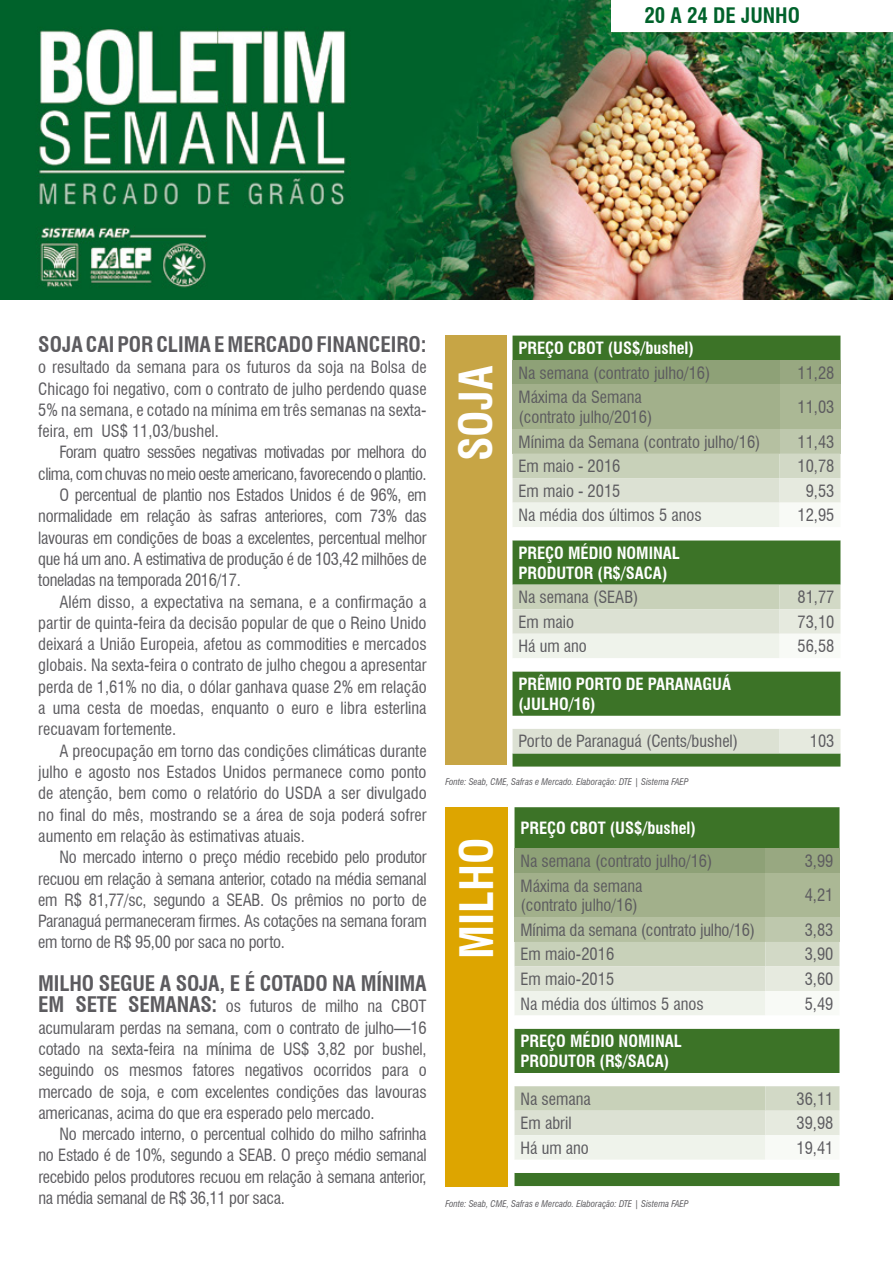
<style>
.page{position:relative;width:893px;height:1263px;background:#fff}
.page>*{position:absolute;margin:0;border:0;box-sizing:border-box;transform-origin:0 0}
.t1{font:700 condensed 45px "Swiss 721 BT";color:#fff}
.t2{font:700 condensed 21px "Swiss 721 BT";color:#5c5b5f}
.t3{font:700 condensed 20.85px "Swiss 721 BT";color:#00622b}
.t4{font:condensed 16.5px/21.3px "Swiss 721 BT";color:#5c5b5f;text-align:justify}
.t5{font:condensed 16.5px "Swiss 721 BT";letter-spacing:-.02em;color:#5c5b5f}
.t6{font:700 condensed 16.5px/19.8px "Swiss 721 BT";color:#fff}
.t7{font:condensed 16.5px "Swiss 721 BT";letter-spacing:-.03em;color:#5c5b5f}
.t8{font:italic condensed 9px "Swiss 721 BT";color:#5c5b5f}
.s1{font-weight:700;font-size:21px}
</style>
<div class="page">
<img style="left:0;top:0;width:893px;height:300px">
<div style="left:611px;top:0;width:282px;height:31px;background:#fff"></div>
<div style="left:445px;top:807px;width:62px;height:379px;background:#dda500"></div>
<div style="left:514px;top:807px;width:325px;height:379px;background:#3c7327"></div>
<div style="left:514px;top:848px;width:251px;height:25px;background:#8ea177"></div>
<div style="left:765px;top:848px;width:74px;height:25px;background:#98a881"></div>
<div style="left:514px;top:873px;width:251px;height:44px;background:#a2b08b"></div>
<div style="left:765px;top:873px;width:74px;height:44px;background:#abb895"></div>
<div style="left:514px;top:917px;width:251px;height:25px;background:#b5c0a1"></div>
<div style="left:765px;top:917px;width:74px;height:25px;background:#bec8ad"></div>
<svg style="left:514px;top:942px;width:325px;height:73px;background:#dee3d5"></svg>
<svg style="left:514px;top:1015px;width:325px;height:158px"></svg>
<div style="left:445px;top:335px;width:62px;height:430px;background:#c7a545"></div>
<div style="left:513px;top:336px;width:327px;height:430px;background:#3c7327"></div>
<div style="left:513px;top:360px;width:267px;height:25px;background:#8ea177"></div>
<div style="left:780px;top:360px;width:60px;height:25px;background:#98a881"></div>
<div style="left:513px;top:385px;width:267px;height:44px;background:#a2b08b"></div>
<div style="left:780px;top:385px;width:60px;height:44px;background:#abb895"></div>
<div style="left:513px;top:429px;width:267px;height:24px;background:#b5c0a1"></div>
<div style="left:780px;top:429px;width:60px;height:24px;background:#bec8ad"></div>
<svg style="left:513px;top:453px;width:327px;height:300px;background:#b2c5a7"></svg>
<svg style="left:513px;top:527px;width:327px;height:144px"></svg>
<p class="t3" style="left:644px;top:3px;width:157px">20 A 24 DE JUNHO</p>
<p class="t2" style="left:38px;top:332px;width:390px">SOJA CAI POR CLIMA E MERCADO FINANCEIRO:</p>
<p class="t4" style="left:38px;top:357px;width:390px">o resultado da semana para os futuros da soja na Bolsa de Chicago foi negativo, com o contrato de julho perdendo quase 5% na semana, e cotado na mínima em três semanas na sexta&shy;feira, em US$ 11,03/bushel.</p>
<p class="t7" style="left:60px;top:442px;width:369px">Foram quatro sessões negativas motivadas por melhora do</p>
<p class="t7" style="left:38px;top:464px;width:390px">clima, com chuvas no meio oeste americano, favorecendo o plantio.</p>
<p class="t5" style="left:60px;top:485px;width:369px">O percentual de plantio nos Estados Unidos é de 96%, em</p>
<p class="t5" style="left:38px;top:506px;width:390px">normalidade em relação às safras anteriores, com 73% das</p>
<p class="t5" style="left:38px;top:528px;width:390px">lavouras em condições de boas a excelentes, percentual melhor</p>
<p class="t5" style="left:38px;top:549px;width:390px">que há um ano. A estimativa de produção é de 103,42 milhões de</p>
<p class="t5" style="left:38px;top:570px;width:204px">toneladas na temporada 2016/17.</p>
<p class="t4" style="left:60px;top:591px;width:369px">Além disso, a expectativa na semana, e a confirmação a</p>
<p class="t4" style="left:38px;top:612px;width:390px">partir de quinta-feira da decisão popular de que o Reino Unido</p>
<p class="t4" style="left:38px;top:633px;width:390px">deixará a União Europeia, afetou as commodities e mercados</p>
<p class="t4" style="left:38px;top:655px;width:390px">globais. Na sexta-feira o contrato de julho chegou a apresentar</p>
<p class="t4" style="left:38px;top:676px;width:390px">perda de 1,61% no dia, o dólar ganhava quase 2% em relação</p>
<p class="t4" style="left:38px;top:697px;width:390px">a uma cesta de moedas, enquanto o euro e libra esterlina</p>
<p class="t4" style="left:38px;top:719px;width:139px">recuavam fortemente.</p>
<p class="t4" style="left:60px;top:740px;width:369px">A preocupação em torno das condições climáticas durante</p>
<p class="t4" style="left:38px;top:761px;width:390px">julho e agosto nos Estados Unidos permanece como ponto</p>
<p class="t4" style="left:38px;top:783px;width:390px">de atenção, bem como o relatório do USDA a ser divulgado</p>
<p class="t4" style="left:38px;top:804px;width:390px">no final do mês, mostrando se a área de soja poderá sofrer</p>
<p class="t4" style="left:38px;top:825px;width:268px">aumento em relação às estimativas atuais.</p>
<p class="t5" style="left:60px;top:847px;width:369px">No mercado interno o preço médio recebido pelo produtor</p>
<p class="t5" style="left:38px;top:869px;width:390px">recuou em relação à semana anterior, cotado na média semanal</p>
<p class="t5" style="left:38px;top:890px;width:390px">em R$ 81,77/sc, segundo a SEAB. Os prêmios no porto de</p>
<p class="t5" style="left:38px;top:911px;width:390px">Paranaguá permaneceram firmes. As cotações na semana foram</p>
<p class="t5" style="left:38px;top:932px;width:248px">em torno de R$ 95,00 por saca no porto.</p>
<p class="t2" style="left:38px;top:971px;width:390px">MILHO SEGUE A SOJA, E É COTADO NA MÍNIMA</p>
<p class="t4" style="left:38px;top:996px;width:390px"><span class="s1">EM SETE SEMANAS:</span> os futuros de milho na CBOT acumularam perdas na semana, com o contrato de julho—16 cotado na sexta-feira na mínima de US$ 3,82 por bushel, seguindo os mesmos fatores negativos ocorridos para o mercado de soja, e com excelentes condições das lavouras americanas, acima do que era esperado pelo mercado.</p>
<p class="t4" style="left:38px;top:1123px;width:390px;text-indent:21px">No mercado interno, o percentual colhido do milho safrinha no Estado é de 10%, segundo a SEAB. O preço médio semanal recebido pelos produtores recuou em relação à semana anterior, na média semanal de R$ 36,11 por saca.</p>
<h1 class="t1" style="left:449px;top:461px;width:97px;rotate:-90deg">SOJA</h1>
<p class="t6" style="left:519px;top:338px;width:177px">PREÇO CBOT (US$/bushel)</p>
<p class="t4" style="left:519px;top:362px;width:193px">Na semana (contrato julho/16)</p>
<p class="t4" style="left:797px;top:362px;width:38px">11,28</p>
<p class="t4" style="left:519px;top:387px;width:135px;line-height:19.8px">Máxima da Semana (contrato julho/2016)</p>
<p class="t4" style="left:797px;top:396px;width:38px">11,03</p>
<p class="t4" style="left:519px;top:431px;width:243px">Mínima da Semana (contrato julho/16)</p>
<p class="t4" style="left:797px;top:431px;width:38px">11,43</p>
<p class="t4" style="left:519px;top:455px;width:103px">Em maio - 2016</p>
<p class="t4" style="left:797px;top:455px;width:38px">10,78</p>
<p class="t4" style="left:519px;top:480px;width:103px">Em maio - 2015</p>
<p class="t4" style="left:806px;top:480px;width:30px">9,53</p>
<p class="t4" style="left:519px;top:504px;width:185px">Na média dos últimos 5 anos</p>
<p class="t4" style="left:797px;top:504px;width:38px">12,95</p>
<p class="t6" style="left:519px;top:543px;width:163px">PREÇO MÉDIO NOMINAL<br>PRODUTOR (R$/SACA)</p>
<p class="t4" style="left:519px;top:586px;width:121px">Na semana (SEAB)</p>
<p class="t4" style="left:797px;top:586px;width:38px">81,77</p>
<p class="t4" style="left:519px;top:611px;width:57px">Em maio</p>
<p class="t4" style="left:797px;top:611px;width:38px">73,10</p>
<p class="t4" style="left:519px;top:636px;width:70px">Há um ano</p>
<p class="t4" style="left:797px;top:636px;width:38px">56,58</p>
<p class="t6" style="left:519px;top:674px;width:214px">PRÊMIO PORTO DE PARANAGUÁ (JULHO/16)</p>
<p class="t4" style="left:519px;top:731px;width:221px">Porto de Paranaguá (Cents/bushel)</p>
<p class="t4" style="left:810px;top:731px;width:26px">103</p>
<p class="t8" style="left:445px;top:776px;width:245px">Fonte: Seab, CME, Safras e Mercado. Elaboração: DTE | Sistema FAEP</p>
<h1 class="t1" style="left:450px;top:959px;width:123px;rotate:-90deg">MILHO</h1>
<p class="t6" style="left:520px;top:818px;width:177px">PREÇO CBOT (US$/bushel)</p>
<p class="t4" style="left:520px;top:850px;width:193px">Na semana (contrato julho/16)</p>
<p class="t4" style="left:805px;top:850px;width:30px">3,99</p>
<p class="t4" style="left:520px;top:876px;width:123px;line-height:19.8px">Máxima da semana (contrato julho/16)</p>
<p class="t4" style="left:805px;top:885px;width:30px">4,21</p>
<p class="t4" style="left:520px;top:919px;width:236px">Mínima da semana (contrato julho/16)</p>
<p class="t4" style="left:805px;top:919px;width:30px">3,83</p>
<p class="t4" style="left:520px;top:944px;width:95px">Em maio-2016</p>
<p class="t4" style="left:805px;top:944px;width:30px">3,90</p>
<p class="t4" style="left:520px;top:968px;width:95px">Em maio-2015</p>
<p class="t4" style="left:805px;top:968px;width:30px">3,60</p>
<p class="t4" style="left:520px;top:993px;width:185px">Na média dos últimos 5 anos</p>
<p class="t4" style="left:805px;top:993px;width:30px">5,49</p>
<p class="t6" style="left:520px;top:1031px;width:163px">PREÇO MÉDIO NOMINAL<br>PRODUTOR (R$/SACA)</p>
<p class="t4" style="left:520px;top:1088px;width:72px">Na semana</p>
<p class="t4" style="left:796px;top:1088px;width:38px">36,11</p>
<p class="t4" style="left:520px;top:1112px;width:53px">Em abril</p>
<p class="t4" style="left:796px;top:1112px;width:38px">39,98</p>
<p class="t4" style="left:520px;top:1137px;width:70px">Há um ano</p>
<p class="t4" style="left:796px;top:1137px;width:38px">19,41</p>
<p class="t8" style="left:445px;top:1198px;width:245px">Fonte: Seab, CME, Safras e Mercado. Elaboração: DTE | Sistema FAEP</p>
</div>
